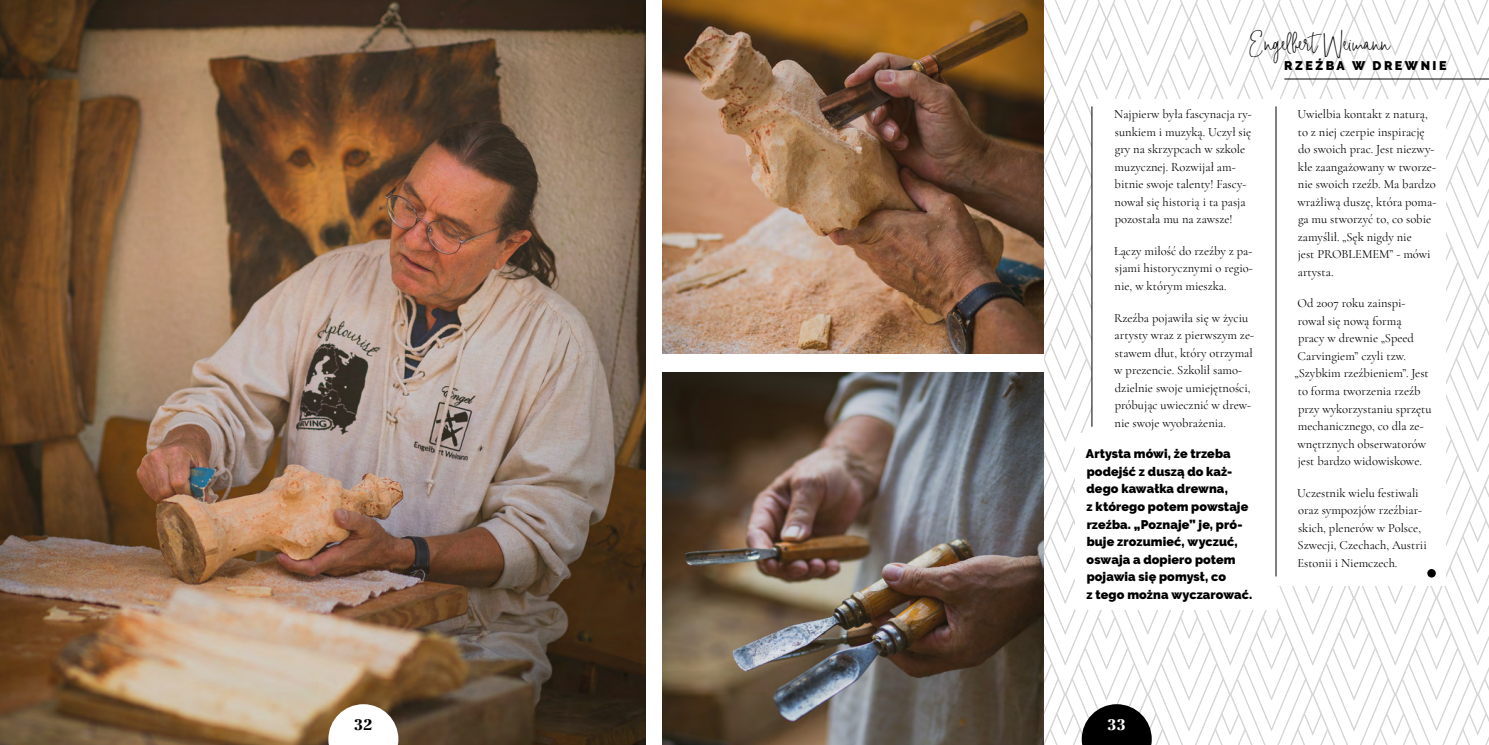
<style>
.page{position:relative;width:1489px;height:745px;background:#fff}
.page>*{position:absolute;margin:0;border:0;box-sizing:border-box;transform-origin:0 0}
.t1{font:24.5px "Bright Side";color:#000}
.t2{font:900 16.25px "Frank Ruhl Libre";color:#000}
.t3{font:900 16.25px "Frank Ruhl Libre";color:#fff}
.t4{font:12.5px/17.5px "Cormorant Garamond";color:#000}
.t5{font:900 12.5px/17.5px "Raleway";letter-spacing:.01em;color:#000}
.t6{font:900 12.5px "Raleway";letter-spacing:.2em;color:#000}
</style>
<div class="page">
<img style="left:0;top:0;width:645px;height:744px">
<svg style="left:328px;top:703px;width:70px;height:41px"></svg>
<svg style="left:1044px;top:0;width:444px;height:744px"></svg>
<div style="left:1276px;top:206px;width:169px;height:379px;background:#fff"></div>
<div style="left:1075px;top:433px;width:201px;height:176px;background:#fff"></div>
<div style="left:1092px;top:99px;width:353px;height:340px;background:#fff"></div>
<img style="left:663px;top:0;width:380px;height:353px">
<img style="left:663px;top:372px;width:380px;height:372px">
<hr style="left:1091px;top:106px;width:1px;height:320px;background:#000">
<hr style="left:1275px;top:106px;width:1px;height:470px;background:#000">
<hr style="left:1284px;top:79px;width:204px;height:1px;background:#000">
<svg style="left:1427px;top:568px;width:8px;height:9px"></svg>
<svg style="left:1081px;top:703px;width:70px;height:41px"></svg>
<h2 class="t2" style="left:354px;top:713px;width:20px">32</h2>
<h1 class="t1" style="left:1249px;top:26px;width:142px">Engelbert Weimann</h1>
<p class="t6" style="left:1284px;top:59px;width:164px">RZEŹBA W DREWNIE</p>
<p class="t4" style="left:1114px;top:105px;width:139px">Najpierw była fascynacja ry&shy;sunkiem i muzyką. Uczył się gry na skrzypcach w szkole muzycznej. Rozwijał am&shy;bitnie swoje talenty! Fascy&shy;nował się historią i ta pasja pozostała mu na zawsze!</p>
<p class="t4" style="left:1114px;top:242px;width:140px;text-align:justify">Łączy miłość do rzeźby z pa&shy;sjami historycznymi o regio&shy;nie, w którym mieszka.</p>
<p class="t4" style="left:1114px;top:308px;width:141px">Rzeźba pojawiła się w życiu artysty wraz z pierwszym ze&shy;stawem dłut, który otrzymał w prezencie. Szkolił samo&shy;dzielnie swoje umiejętności, próbując uwiecznić w drew&shy;nie swoje wyobrażenia.</p>
<p class="t5" style="left:1085px;top:445px;width:168px">Artysta mówi, że trzeba podejść z duszą do każ&shy;dego kawałka drewna,<br>z którego potem powstaje rzeźba. „Poznaje” je, pró&shy;buje zrozumieć, wyczuć, oswaja a dopiero potem pojawia się pomysł, co<br>z tego można wyczarować.</p>
<p class="t4" style="left:1297px;top:105px;width:140px">Uwielbia kontakt z naturą, to z niej czerpie inspirację do swoich prac. Jest niezwy&shy;kłe zaangażowany w tworze&shy;nie swoich rzeźb. Ma bardzo wrażliwą duszę, która poma&shy;ga mu stworzyć to, co sobie zamyślił. „Sęk nigdy nie<br>jest PROBLEMEM” - mówi artysta.</p>
<p class="t4" style="left:1294px;top:294px;width:138px">Od 2007 roku zainspi&shy;rował się nową formą<br>pracy w drewnie „Speed<br>Carvingiem” czyli tzw. „Szybkim rzeźbieniem”. Jest to forma tworzenia rzeźb przy wykorzystaniu sprzętu mechanicznego, co dla ze&shy;wnętrznych obserwatorów jest bardzo widowiskowe.</p>
<p class="t4" style="left:1297px;top:483px;width:131px">Uczestnik wielu festiwali oraz sympozjów rzeźbiar&shy;skich, plenerów w Polsce,<br>Szwecji, Czechach, Austrii<br>Estonii i Niemczech.</p>
<h2 class="t3" style="left:1107px;top:713px;width:20px">33</h2>
</div>
